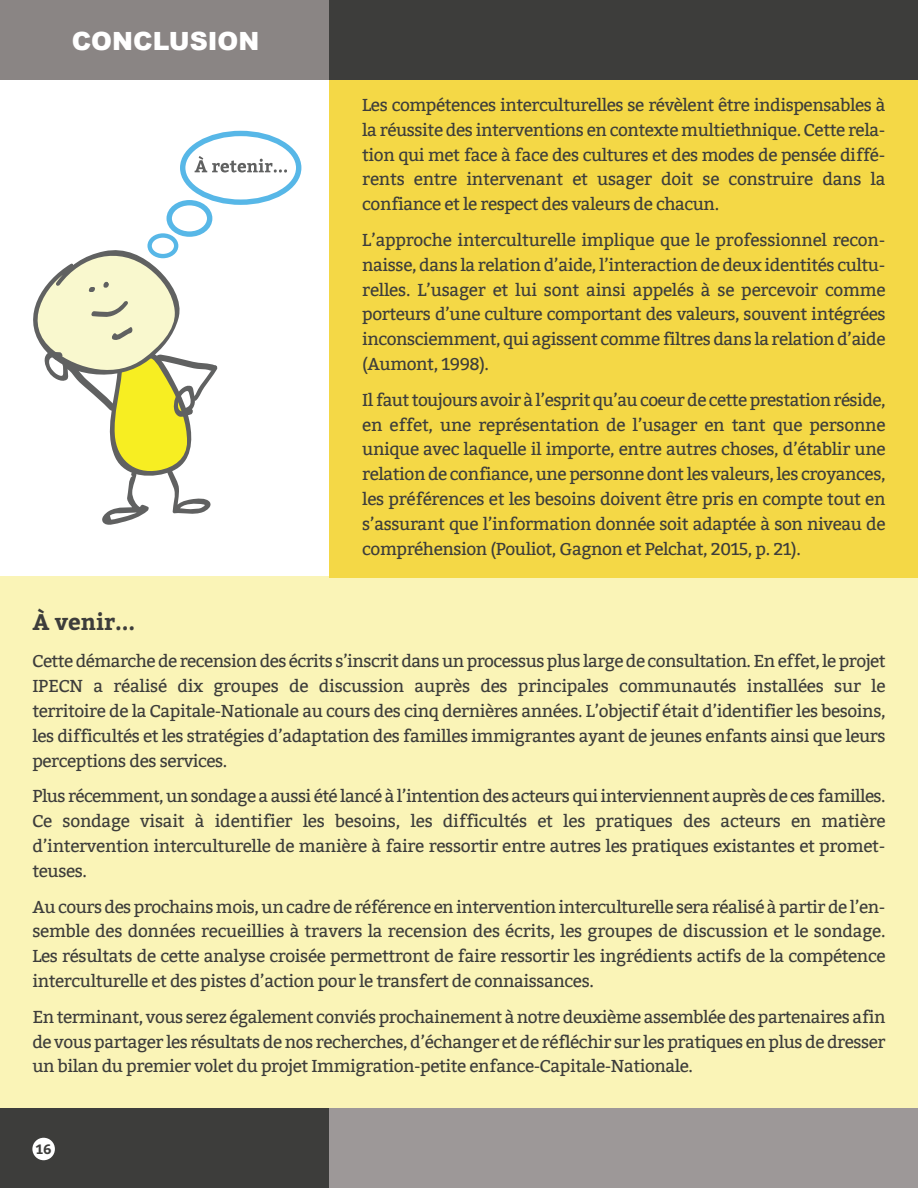
<style>
.page{position:relative;width:918px;height:1188px;background:#fff}
.page>*{position:absolute;margin:0;border:0;box-sizing:border-box;transform-origin:0 0}
.t1{font:900 25.05px "Arial";color:#fff}
.t2{font:700 22.5px "Bitter";color:#3d3d3b}
.t3{font:17.25px/24.9px "Bitter";letter-spacing:-.025em;color:#3d3d3b;text-align:justify}
.t4{font:700 13.5px "Bitter";color:#3d3d3b}
</style>
<div class="page">
<div style="left:0;top:577px;width:918px;height:545px;background:#faf4b7"></div>
<div style="left:329px;top:68px;width:589px;height:510px;background:#f4d846"></div>
<div style="left:0;top:0;width:330px;height:80px;background:#8a8584"></div>
<div style="left:330px;top:0;width:588px;height:79px;background:#3d3d3b"></div>
<div style="left:0;top:1108px;width:330px;height:80px;background:#3d3d3b"></div>
<div style="left:330px;top:1108px;width:588px;height:80px;background:#9d9898"></div>
<div style="left:32px;top:1138px;width:23px;height:22px;background:#fff;border-radius:50%"></div>
<svg style="left:33px;top:246px;width:185px;height:279px"></svg>
<div style="left:180px;top:131px;width:121px;height:74px;border:5px solid #57b7e7;border-radius:50%"></div>
<svg style="left:169px;top:203px;width:41px;height:31px"></svg>
<div style="left:167px;top:200px;width:45px;height:37px;border:5px solid #57b7e7;border-radius:50%"></div>
<svg style="left:150px;top:236px;width:26px;height:20px"></svg>
<div style="left:147px;top:233px;width:31px;height:25px;border:4px solid #57b7e7;border-radius:50%"></div>
<svg style="left:195px;top:156px;width:92px;height:17px"></svg>
<h1 class="t1" style="left:72px;top:23px;width:189px">CONCLUSION</h1>
<h2 class="t2" style="left:32px;top:605px;width:104px">À venir...</h2>
<p class="t3" style="left:362px;top:93px;width:525px">Les compétences interculturelles se révèlent être indispensables à la réussite des interventions en contexte multiethnique. Cette rela&shy;tion qui met face à face des cultures et des modes de pensée diffé&shy;rents entre intervenant et usager doit se construire dans la confiance et le respect des valeurs de chacun.</p>
<p class="t3" style="left:362px;top:228px;width:525px">L’approche interculturelle implique que le professionnel recon&shy;naisse, dans la relation d’aide, l’interaction de deux identités cultu&shy;relles. L’usager et lui sont ainsi appelés à se percevoir comme porteurs d’une culture comportant des valeurs, souvent intégrées inconsciemment, qui agissent comme filtres dans la relation d’aide (Aumont, 1998).</p>
<p class="t3" style="left:362px;top:387px;width:525px">Il faut toujours avoir à l’esprit qu’au coeur de cette prestation réside, en effet, une représentation de l’usager en tant que personne unique avec laquelle il importe, entre autres choses, d’établir une relation de confiance, une personne dont les valeurs, les croyances, les préférences et les besoins doivent être pris en compte tout en s’assurant que l’information donnée soit adaptée à son niveau de compréhension (Pouliot, Gagnon et Pelchat, 2015, p. 21).</p>
<p class="t3" style="left:32px;top:649px;width:855px">Cette démarche de recension des écrits s’inscrit dans un processus plus large de consultation. En effet, le projet IPECN a réalisé dix groupes de discussion auprès des principales communautés installées sur le territoire de la Capitale-Nationale au cours des cinq dernières années. L’objectif était d’identifier les besoins, les difficultés et les stratégies d’adaptation des familles immigrantes ayant de jeunes enfants ainsi que leurs perceptions des services.</p>
<p class="t3" style="left:32px;top:784px;width:855px">Plus récemment, un sondage a aussi été lancé à l’intention des acteurs qui interviennent auprès de ces familles.<br>Ce sondage visait à identifier les besoins, les difficultés et les pratiques des acteurs en matière d’intervention interculturelle de manière à faire ressortir entre autres les pratiques existantes et promet&shy;teuses.</p>
<p class="t3" style="left:32px;top:894px;width:855px">Au cours des prochains mois, un cadre de référence en intervention interculturelle sera réalisé à partir de l’en&shy;semble des données recueillies à travers la recension des écrits, les groupes de discussion et le sondage.<br>Les résultats de cette analyse croisée permettront de faire ressortir les ingrédients actifs de la compétence interculturelle et des pistes d’action pour le transfert de connaissances.</p>
<p class="t3" style="left:32px;top:1005px;width:855px">En terminant, vous serez également conviés prochainement à notre deuxième assemblée des partenaires afin de vous partager les résultats de nos recherches, d’échanger et de réfléchir sur les pratiques en plus de dresser un bilan du premier volet du projet Immigration-petite enfance-Capitale-Nationale.</p>
<p class="t4" style="left:36px;top:1139px;width:17px">16</p>
</div>
